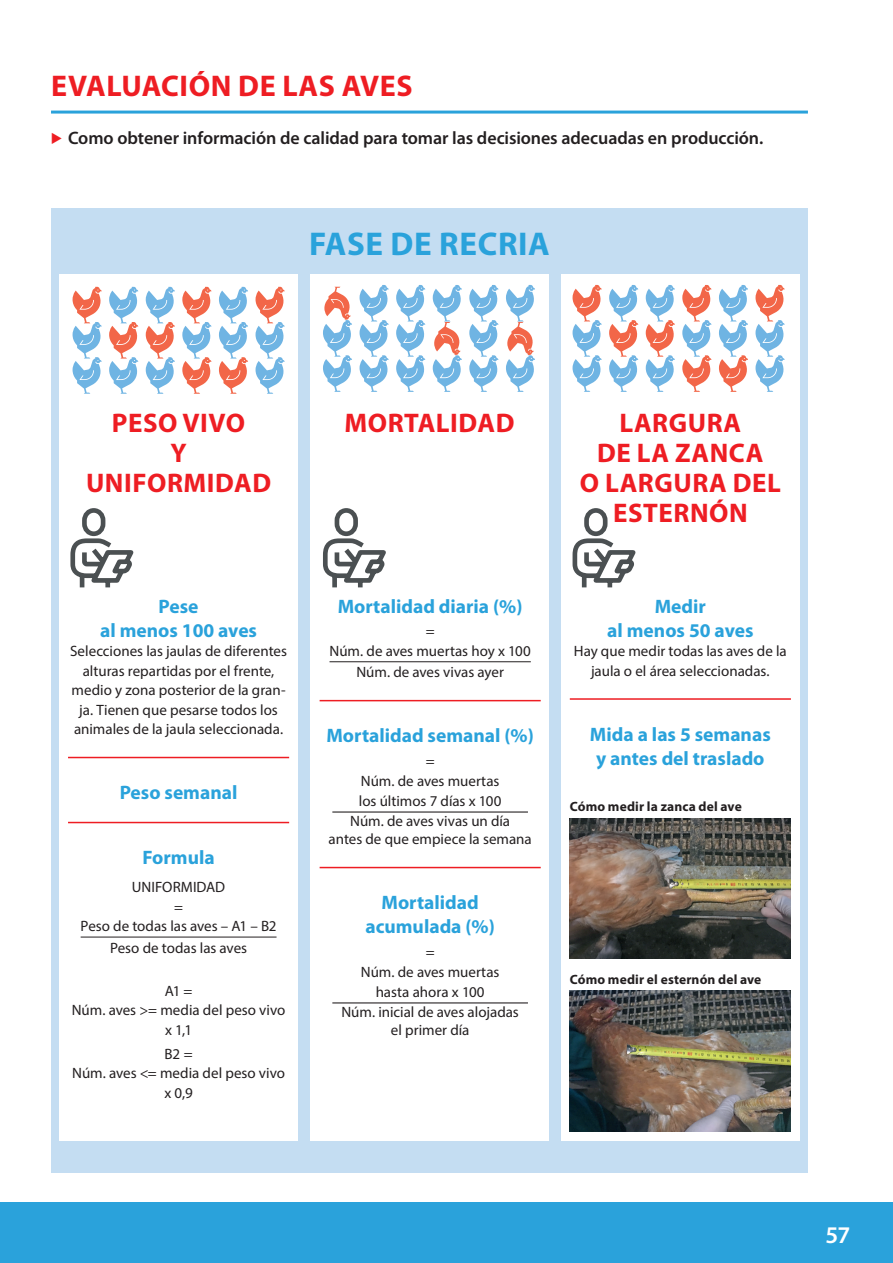
<style>
.page{position:relative;width:893px;height:1263px;background:#fff}
.page>*{position:absolute;margin:0;border:0;box-sizing:border-box;transform-origin:0 0}
.t1{font:700 33px "Myriad Pro";letter-spacing:.02em;color:#2aa2db}
.t2{font:700 30px "Myriad Pro";letter-spacing:.02em;color:#ee1d23}
.t3{font:700 27px/30px "Myriad Pro";letter-spacing:.02em;color:#ee1d23;text-align:center}
.t4{font:600 24px "Myriad Pro";color:#fff}
.t5{font:700 19.5px/24px "Myriad Pro";color:#2aa2db;text-align:center}
.t6{font:600 18px "Myriad Pro";letter-spacing:-.005em;color:#231f20}
.t7{font:15px/19.5px "Myriad Pro";color:#231f20;text-align:center}
.t8{font:700 13.5px "Myriad Pro";letter-spacing:.01em;color:#231f20}
.s1{color:#ee1d23}
</style>
<div class="page">
<div style="left:0;top:1203px;width:893px;height:60px;background:#2aa2db"></div>
<div style="left:51px;top:208px;width:757px;height:965px;background:#c4ddf2"></div>
<hr style="left:51px;top:111px;width:757px;height:3px;background:#2aa2db">
<div style="left:60px;top:274px;width:238px;height:866px;background:#fff"></div>
<div style="left:310px;top:274px;width:239px;height:866px;background:#fff"></div>
<div style="left:561px;top:274px;width:238px;height:866px;background:#fff"></div>
<hr style="left:68px;top:757px;width:221px;height:1px;background:#ee1d23">
<hr style="left:68px;top:822px;width:221px;height:1px;background:#ee1d23">
<hr style="left:81px;top:937px;width:196px;height:1px;background:#231f20">
<hr style="left:329px;top:661px;width:202px;height:1px;background:#231f20">
<hr style="left:320px;top:700px;width:221px;height:1px;background:#ee1d23">
<hr style="left:332px;top:811px;width:196px;height:1px;background:#231f20">
<hr style="left:320px;top:867px;width:221px;height:1px;background:#ee1d23">
<hr style="left:332px;top:1002px;width:196px;height:1px;background:#231f20">
<hr style="left:570px;top:698px;width:221px;height:2px;background:#ee1d23">
<svg style="left:70px;top:508px;width:64px;height:80px"></svg>
<svg style="left:323px;top:508px;width:63px;height:80px"></svg>
<svg style="left:572px;top:508px;width:64px;height:80px"></svg>
<img style="left:570px;top:819px;width:221px;height:140px">
<img style="left:570px;top:991px;width:221px;height:140px">
<svg style="left:73px;top:287px;width:29px;height:107px"></svg>
<svg style="left:109px;top:287px;width:29px;height:107px"></svg>
<svg style="left:146px;top:287px;width:29px;height:107px"></svg>
<svg style="left:182px;top:287px;width:29px;height:107px"></svg>
<svg style="left:219px;top:287px;width:29px;height:107px"></svg>
<svg style="left:256px;top:287px;width:29px;height:107px"></svg>
<svg style="left:323px;top:287px;width:29px;height:105px"></svg>
<svg style="left:360px;top:285px;width:29px;height:107px"></svg>
<svg style="left:396px;top:285px;width:29px;height:107px"></svg>
<svg style="left:433px;top:285px;width:29px;height:107px"></svg>
<svg style="left:469px;top:285px;width:29px;height:107px"></svg>
<svg style="left:506px;top:285px;width:29px;height:107px"></svg>
<svg style="left:573px;top:285px;width:29px;height:107px"></svg>
<svg style="left:609px;top:285px;width:29px;height:107px"></svg>
<svg style="left:646px;top:285px;width:29px;height:107px"></svg>
<svg style="left:682px;top:285px;width:29px;height:107px"></svg>
<svg style="left:719px;top:285px;width:29px;height:107px"></svg>
<svg style="left:755px;top:285px;width:30px;height:107px"></svg>
<h2 class="t2" style="left:51px;top:69px;width:363px">EVALUACIÓN DE LAS AVES</h2>
<p class="t6" style="left:51px;top:126px;width:714px"><span class="s1">•</span> Como obtener información de calidad para tomar las decisiones adecuadas en producción.</p>
<h1 class="t1" style="left:309px;top:225px;width:242px">FASE DE RECRIA</h1>
<h3 class="t3" style="left:86px;top:409px;width:187px">PESO VIVO<br>Y<br>UNIFORMIDAD</h3>
<h3 class="t3" style="left:580px;top:409px;width:203px">LARGURA<br>DE LA ZANCA<br>O LARGURA DEL<br>ESTERNÓN</h3>
<h3 class="t3" style="left:344px;top:409px;width:171px">MORTALIDAD</h3>
<h3 class="t5" style="left:100px;top:594px;width:159px">Pese<br>al menos 100 aves</h3>
<p class="t7" style="left:70px;top:641px;width:218px">Selecciones las jaulas de diferentes alturas repartidas por el frente, medio y zona posterior de la gran&shy;ja. Tienen que pesarse todos los animales de la jaula seleccionada.</p>
<h3 class="t5" style="left:120px;top:781px;width:119px">Peso semanal</h3>
<h3 class="t5" style="left:142px;top:846px;width:74px">Formula</h3>
<p class="t7" style="left:81px;top:877px;width:197px">UNIFORMIDAD<br>=<br>Peso de todas las aves – A1 – B2</p>
<p class="t7" style="left:110px;top:938px;width:138px">Peso de todas las aves</p>
<p class="t7" style="left:72px;top:981px;width:215px">A1 =<br>Núm. aves &gt;= media del peso vivo x 1,1</p>
<p class="t7" style="left:72px;top:1044px;width:214px">B2 =<br>Núm. aves &lt;= media del peso vivo x 0,9</p>
<h3 class="t5" style="left:338px;top:594px;width:186px">Mortalidad diaria (%)</h3>
<p class="t7" style="left:329px;top:621px;width:203px">=<br>Núm. de aves muertas hoy x 100</p>
<p class="t7" style="left:356px;top:662px;width:149px">Núm. de aves vivas ayer</p>
<h3 class="t5" style="left:326px;top:724px;width:209px">Mortalidad semanal (%)</h3>
<p class="t7" style="left:350px;top:751px;width:162px;line-height:20.1px">=<br>Núm. de aves muertas los últimos 7 días x 100<br>Núm. de aves vivas un día</p>
<p class="t7" style="left:329px;top:829px;width:205px">antes de que empiece la semana</p>
<h3 class="t5" style="left:365px;top:891px;width:131px">Mortalidad acumulada (%)</h3>
<p class="t7" style="left:341px;top:941px;width:179px;line-height:20.1px">=<br>Núm. de aves muertas<br>hasta ahora x 100<br>Núm. inicial de aves alojadas</p>
<p class="t7" style="left:391px;top:1020px;width:80px">el primer día</p>
<h3 class="t5" style="left:607px;top:594px;width:148px">Medir<br>al menos 50 aves</h3>
<p class="t7" style="left:574px;top:641px;width:214px">Hay que medir todas las aves de la jaula o el área seleccionadas.</p>
<h3 class="t5" style="left:590px;top:722px;width:182px">Mida a las 5 semanas y antes del traslado</h3>
<p class="t8" style="left:570px;top:799px;width:173px">Cómo medir la zanca del ave</p>
<p class="t8" style="left:570px;top:971px;width:193px">Cómo medir el esternón del ave</p>
<h3 class="t4" style="left:825px;top:1219px;width:26px">57</h3>
</div>
